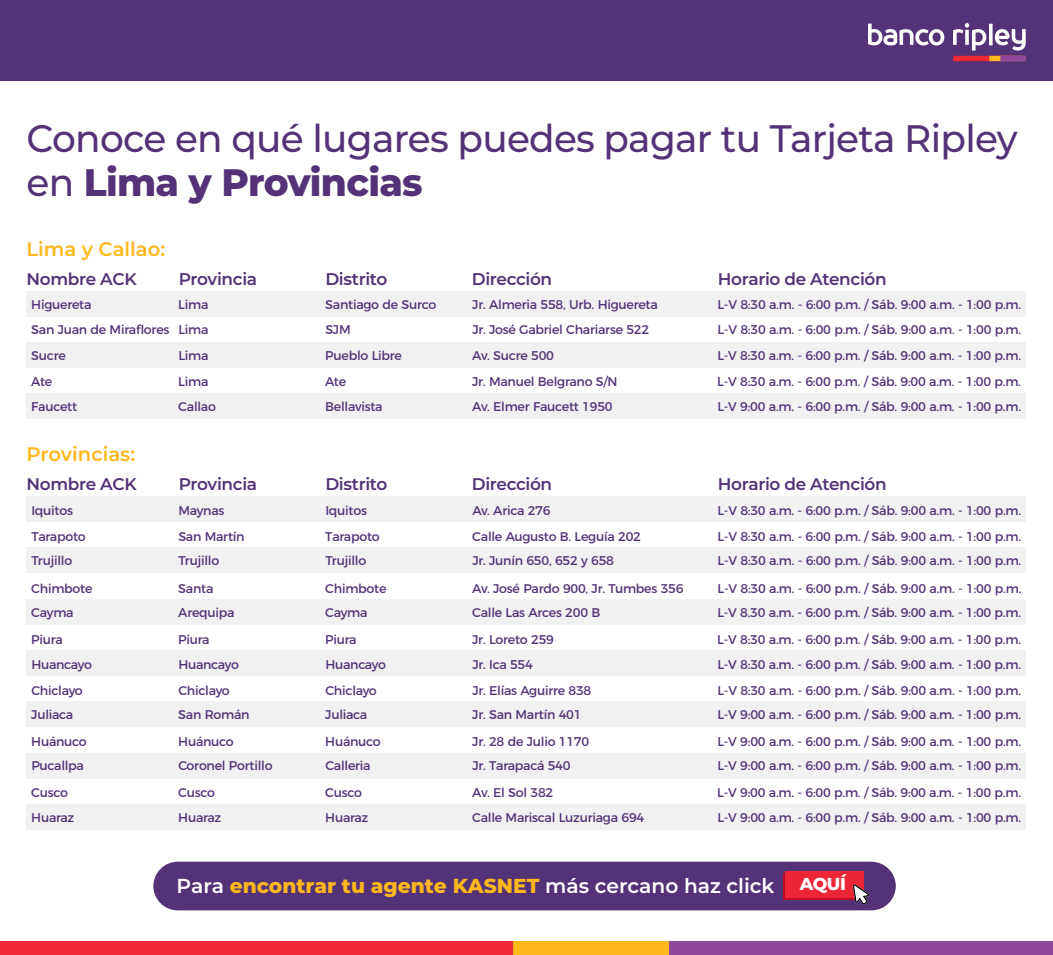
<style>
.page{position:relative;width:1053px;height:955px;background:#fff}
.page>*{position:absolute;margin:0;border:0;box-sizing:border-box;transform-origin:0 0}
.t1{font:500 38.25px/43.8px "Montserrat";letter-spacing:-.02em;color:#533278}
.t2{font:800 20.25px "Montserrat";color:#ffb71b}
.t3{font:600 19.62px "Montserrat";color:#ffb71b}
.t4{font:800 17.25px "Montserrat";color:#fff}
.t5{font:600 16.88px "Montserrat";letter-spacing:-.02em;color:#533278}
.t6{font:12.62px "Montserrat";letter-spacing:-.02em;color:#533278}
.s1{font-weight:800}
.s2{font-weight:600;color:#fff}
</style>
<div class="page">
<div style="left:153px;top:861px;width:742px;height:49px;background:#533278;border-radius:24px"></div>
<div style="left:0;top:0;width:1052px;height:80px;background:#533278"></div>
<svg style="left:868px;top:24px;width:76px;height:21px"></svg>
<svg style="left:953px;top:23px;width:72px;height:38px"></svg>
<div style="left:0;top:941px;width:513px;height:13px;background:#f32735"></div>
<div style="left:513px;top:941px;width:156px;height:13px;background:#ffb71b"></div>
<div style="left:669px;top:941px;width:383px;height:13px;background:#8f4899"></div>
<div style="left:27px;top:291px;width:998px;height:26px;background:#f1f1f2"></div>
<div style="left:27px;top:342px;width:998px;height:26px;background:#f1f1f2"></div>
<div style="left:27px;top:393px;width:998px;height:26px;background:#f1f1f2"></div>
<div style="left:27px;top:496px;width:998px;height:26px;background:#f1f1f2"></div>
<div style="left:27px;top:547px;width:998px;height:26px;background:#f1f1f2"></div>
<div style="left:27px;top:599px;width:998px;height:25px;background:#f1f1f2"></div>
<div style="left:27px;top:650px;width:998px;height:25px;background:#f1f1f2"></div>
<div style="left:27px;top:701px;width:998px;height:26px;background:#f1f1f2"></div>
<div style="left:27px;top:752px;width:998px;height:26px;background:#f1f1f2"></div>
<div style="left:27px;top:803px;width:998px;height:26px;background:#f1f1f2"></div>
<svg style="left:783px;top:873px;width:69px;height:26px"></svg>
<div style="left:785px;top:870px;width:78px;height:27px;background:#eb2737"></div>
<svg style="left:852px;top:884px;width:17px;height:20px"></svg>
<h1 class="t1" style="left:27px;top:115px;width:992px">Conoce en qué lugares puedes pagar tu Tarjeta Ripley en <span class="s1">Lima y Provincias</span></h1>
<h3 class="t3" style="left:27px;top:235px;width:140px">Lima y Callao:</h3>
<h3 class="t5" style="left:27px;top:267px;width:112px">Nombre ACK</h3>
<h3 class="t5" style="left:179px;top:267px;width:80px">Provincia</h3>
<h3 class="t5" style="left:325px;top:267px;width:63px">Distrito</h3>
<h3 class="t5" style="left:471px;top:267px;width:82px">Dirección</h3>
<h3 class="t5" style="left:717px;top:267px;width:170px">Horario de Atención</h3>
<p class="t6" style="left:31px;top:295px;width:62px">Higuereta</p>
<p class="t6" style="left:178px;top:295px;width:32px">Lima</p>
<p class="t6" style="left:325px;top:295px;width:113px">Santiago de Surco</p>
<p class="t6" style="left:472px;top:295px;width:187px">Jr. Almeria 558, Urb. Higuereta</p>
<p class="t6" style="left:717px;top:295px;width:305px">L-V 8:30 a.m. - 6:00 p.m. / Sáb. 9:00 a.m. - 1:00 p.m.</p>
<p class="t6" style="left:31px;top:319px;width:179px">San Juan de Miraflores Lima</p>
<p class="t6" style="left:325px;top:319px;width:27px">SJM</p>
<p class="t6" style="left:472px;top:319px;width:178px">Jr. José Gabriel Chariarse 522</p>
<p class="t6" style="left:717px;top:319px;width:305px">L-V 8:30 a.m. - 6:00 p.m. / Sáb. 9:00 a.m. - 1:00 p.m.</p>
<p class="t6" style="left:31px;top:345px;width:36px">Sucre</p>
<p class="t6" style="left:178px;top:345px;width:32px">Lima</p>
<p class="t6" style="left:325px;top:345px;width:78px">Pueblo Libre</p>
<p class="t6" style="left:472px;top:345px;width:83px">Av. Sucre 500</p>
<p class="t6" style="left:717px;top:345px;width:305px">L-V 8:30 a.m. - 6:00 p.m. / Sáb. 9:00 a.m. - 1:00 p.m.</p>
<p class="t6" style="left:31px;top:372px;width:22px">Ate</p>
<p class="t6" style="left:178px;top:372px;width:32px">Lima</p>
<p class="t6" style="left:325px;top:372px;width:22px">Ate</p>
<p class="t6" style="left:472px;top:372px;width:147px">Jr. Manuel Belgrano S/N</p>
<p class="t6" style="left:717px;top:372px;width:305px">L-V 8:30 a.m. - 6:00 p.m. / Sáb. 9:00 a.m. - 1:00 p.m.</p>
<p class="t6" style="left:31px;top:396px;width:47px">Faucett</p>
<p class="t6" style="left:178px;top:396px;width:39px">Callao</p>
<p class="t6" style="left:325px;top:396px;width:59px">Bellavista</p>
<p class="t6" style="left:472px;top:396px;width:142px">Av. Elmer Faucett 1950</p>
<p class="t6" style="left:717px;top:396px;width:305px">L-V 9:00 a.m. - 6:00 p.m. / Sáb. 9:00 a.m. - 1:00 p.m.</p>
<h3 class="t3" style="left:27px;top:440px;width:110px">Provincias:</h3>
<h3 class="t5" style="left:27px;top:472px;width:112px">Nombre ACK</h3>
<h3 class="t5" style="left:179px;top:472px;width:80px">Provincia</h3>
<h3 class="t5" style="left:325px;top:472px;width:63px">Distrito</h3>
<h3 class="t5" style="left:471px;top:472px;width:82px">Dirección</h3>
<h3 class="t5" style="left:717px;top:472px;width:170px">Horario de Atención</h3>
<p class="t6" style="left:31px;top:500px;width:43px">Iquitos</p>
<p class="t6" style="left:178px;top:500px;width:48px">Maynas</p>
<p class="t6" style="left:325px;top:500px;width:43px">Iquitos</p>
<p class="t6" style="left:472px;top:500px;width:80px">Av. Arica 276</p>
<p class="t6" style="left:717px;top:500px;width:305px">L-V 8:30 a.m. - 6:00 p.m. / Sáb. 9:00 a.m. - 1:00 p.m.</p>
<p class="t6" style="left:31px;top:550px;width:42px">Trujillo</p>
<p class="t6" style="left:178px;top:550px;width:42px">Trujillo</p>
<p class="t6" style="left:325px;top:550px;width:42px">Trujillo</p>
<p class="t6" style="left:472px;top:550px;width:143px">Jr. Junín 650, 652 y 658</p>
<p class="t6" style="left:717px;top:550px;width:305px">L-V 8:30 a.m. - 6:00 p.m. / Sáb. 9:00 a.m. - 1:00 p.m.</p>
<p class="t6" style="left:31px;top:526px;width:56px">Tarapoto</p>
<p class="t6" style="left:178px;top:526px;width:68px">San Martín</p>
<p class="t6" style="left:325px;top:526px;width:56px">Tarapoto</p>
<p class="t6" style="left:472px;top:526px;width:170px">Calle Augusto B. Leguía 202</p>
<p class="t6" style="left:717px;top:526px;width:305px">L-V 8:30 a.m. - 6:00 p.m. / Sáb. 9:00 a.m. - 1:00 p.m.</p>
<p class="t6" style="left:31px;top:578px;width:63px">Chimbote</p>
<p class="t6" style="left:178px;top:578px;width:37px">Santa</p>
<p class="t6" style="left:325px;top:578px;width:63px">Chimbote</p>
<p class="t6" style="left:472px;top:578px;width:213px">Av. José Pardo 900, Jr. Tumbes 356</p>
<p class="t6" style="left:717px;top:578px;width:305px">L-V 8:30 a.m. - 6:00 p.m. / Sáb. 9:00 a.m. - 1:00 p.m.</p>
<p class="t6" style="left:31px;top:602px;width:44px">Cayma</p>
<p class="t6" style="left:178px;top:602px;width:58px">Arequipa</p>
<p class="t6" style="left:325px;top:602px;width:44px">Cayma</p>
<p class="t6" style="left:472px;top:602px;width:130px">Calle Las Arces 200 B</p>
<p class="t6" style="left:717px;top:602px;width:305px">L-V 8.30 a.m. - 6:00 p.m. / Sáb. 9:00 a.m. - 1:00 p.m.</p>
<p class="t6" style="left:31px;top:629px;width:33px">Piura</p>
<p class="t6" style="left:178px;top:629px;width:33px">Piura</p>
<p class="t6" style="left:325px;top:629px;width:33px">Piura</p>
<p class="t6" style="left:472px;top:629px;width:83px">Jr. Loreto 259</p>
<p class="t6" style="left:717px;top:629px;width:305px">L-V 8:30 a.m. - 6:00 p.m. / Sáb. 9:00 a.m. - 1:00 p.m.</p>
<p class="t6" style="left:31px;top:653px;width:62px">Huancayo</p>
<p class="t6" style="left:178px;top:653px;width:62px">Huancayo</p>
<p class="t6" style="left:325px;top:653px;width:62px">Huancayo</p>
<p class="t6" style="left:472px;top:653px;width:62px">Jr. Ica 554</p>
<p class="t6" style="left:717px;top:653px;width:305px">L-V 8:30 a.m. - 6:00 p.m. / Sáb. 9:00 a.m. - 1:00 p.m.</p>
<p class="t6" style="left:31px;top:680px;width:53px">Chiclayo</p>
<p class="t6" style="left:178px;top:680px;width:53px">Chiclayo</p>
<p class="t6" style="left:325px;top:680px;width:53px">Chiclayo</p>
<p class="t6" style="left:472px;top:680px;width:120px">Jr. Elías Aguirre 838</p>
<p class="t6" style="left:717px;top:680px;width:305px">L-V 8:30 a.m. - 6:00 p.m. / Sáb. 9:00 a.m. - 1:00 p.m.</p>
<p class="t6" style="left:31px;top:704px;width:43px">Juliaca</p>
<p class="t6" style="left:178px;top:704px;width:73px">San Román</p>
<p class="t6" style="left:325px;top:704px;width:43px">Juliaca</p>
<p class="t6" style="left:472px;top:704px;width:111px">Jr. San Martín 401</p>
<p class="t6" style="left:717px;top:704px;width:305px">L-V 9:00 a.m. - 6:00 p.m. / Sáb. 9:00 a.m. - 1:00 p.m.</p>
<p class="t6" style="left:31px;top:731px;width:57px">Huánuco</p>
<p class="t6" style="left:178px;top:731px;width:57px">Huánuco</p>
<p class="t6" style="left:325px;top:731px;width:57px">Huánuco</p>
<p class="t6" style="left:472px;top:731px;width:118px">Jr. 28 de Julio 1170</p>
<p class="t6" style="left:717px;top:731px;width:305px">L-V 9:00 a.m. - 6:00 p.m. / Sáb. 9:00 a.m. - 1:00 p.m.</p>
<p class="t6" style="left:31px;top:782px;width:38px">Cusco</p>
<p class="t6" style="left:178px;top:782px;width:38px">Cusco</p>
<p class="t6" style="left:325px;top:782px;width:38px">Cusco</p>
<p class="t6" style="left:472px;top:782px;width:83px">Av. El Sol 382</p>
<p class="t6" style="left:717px;top:782px;width:305px">L-V 9:00 a.m. - 6:00 p.m. / Sáb. 9:00 a.m. - 1:00 p.m.</p>
<p class="t6" style="left:31px;top:806px;width:45px">Huaraz</p>
<p class="t6" style="left:178px;top:806px;width:45px">Huaraz</p>
<p class="t6" style="left:325px;top:806px;width:45px">Huaraz</p>
<p class="t6" style="left:472px;top:806px;width:173px">Calle Mariscal Luzuriaga 694</p>
<p class="t6" style="left:717px;top:806px;width:305px">L-V 9:00 a.m. - 6:00 p.m. / Sáb. 9:00 a.m. - 1:00 p.m.</p>
<p class="t6" style="left:31px;top:755px;width:54px">Pucallpa</p>
<p class="t6" style="left:178px;top:755px;width:96px">Coronel Portillo</p>
<p class="t6" style="left:325px;top:755px;width:47px">Calleria</p>
<p class="t6" style="left:472px;top:755px;width:100px">Jr. Tarapacá 540</p>
<p class="t6" style="left:717px;top:755px;width:305px">L-V 9:00 a.m. - 6:00 p.m. / Sáb. 9:00 a.m. - 1:00 p.m.</p>
<h2 class="t2" style="left:176px;top:871px;width:599px"><span class="s2">Para</span> encontrar tu agente KASNET <span class="s2">más cercano haz click</span></h2>
<h3 class="t4" style="left:799px;top:871px;width:48px">AQUÍ</h3>
</div>
